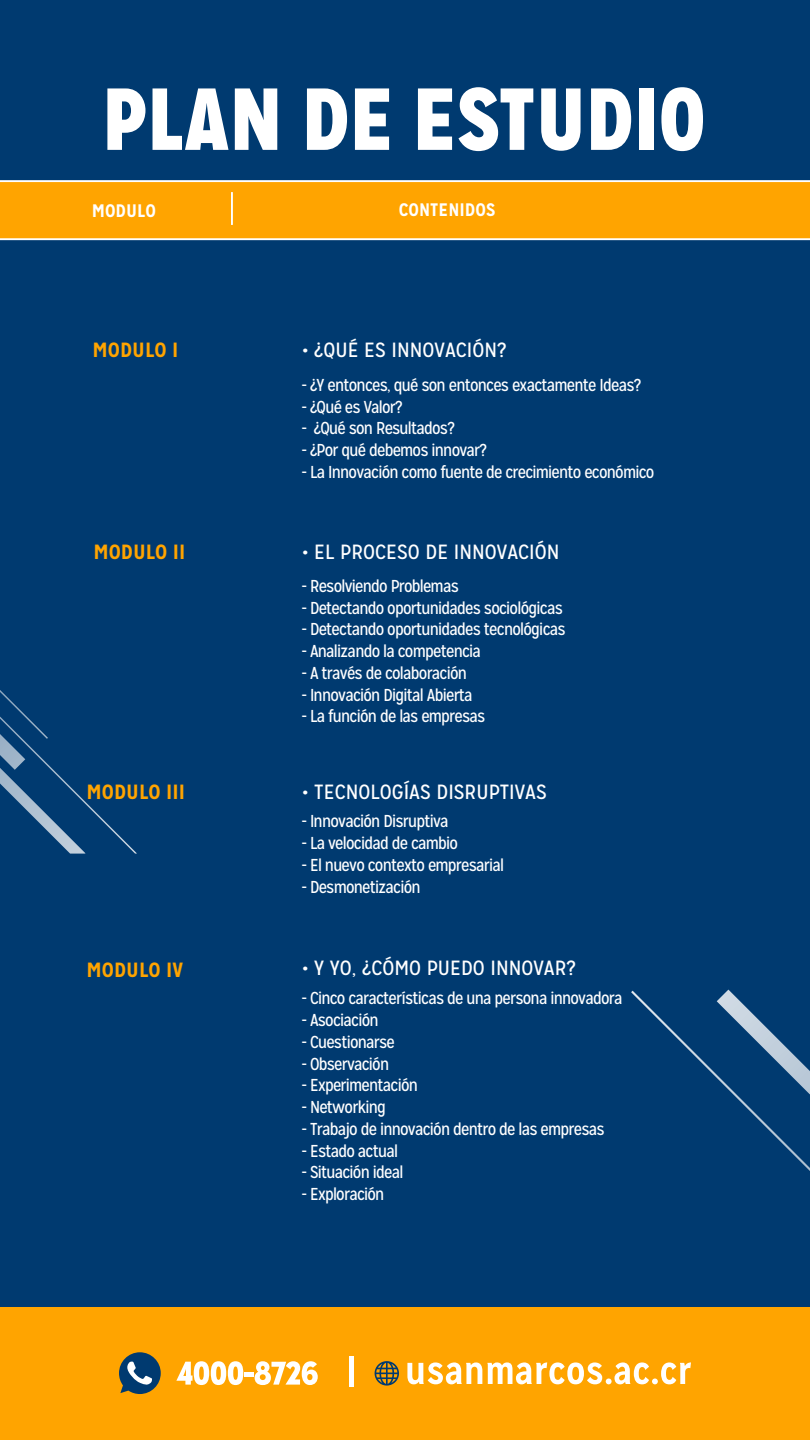
<style>
.page{position:relative;width:810px;height:1440px;background:#003a70}
.page>*{position:absolute;margin:0;border:0;box-sizing:border-box;transform-origin:0 0}
.t1{font:900 87.75px "Mission Gothic";letter-spacing:.02em;color:#fff}
.t2{font:20.55px "Mission Gothic";color:#fff;scale:1.05 1}
.t3{font:700 20.55px "Mission Gothic";color:#ffa400;scale:1.05 1}
.t4{font:700 18.08px "Mission Gothic";color:#fff;scale:1.04 1}
.t5{font:17.25px "Mission Gothic";letter-spacing:-.045em;color:#fff}
</style>
<div class="page">
<div style="left:0;top:181px;width:810px;height:57px;background:#ffa400"></div>
<svg style="left:0;top:690px;width:137px;height:164px"></svg>
<div style="left:0;top:1307px;width:810px;height:133px;background:#ffa400"></div>
<svg style="left:176px;top:1361px;width:67px;height:24px"></svg>
<div style="left:244px;top:1372px;width:10px;height:5px;background:#fff"></div>
<svg style="left:255px;top:1361px;width:63px;height:24px"></svg>
<hr style="left:350px;top:1356px;width:4px;height:30px;background:#fff">
<svg style="left:119px;top:1352px;width:42px;height:42px"></svg>
<svg style="left:375px;top:1361px;width:24px;height:25px"></svg>
<svg style="left:407px;top:1362px;width:284px;height:22px"></svg>
<svg style="left:631px;top:990px;width:179px;height:181px"></svg>
<hr style="left:231px;top:192px;width:2px;height:33px;background:#fff">
<hr style="left:0;top:238px;width:810px;height:2px;background:#fff">
<hr style="left:0;top:180px;width:810px;height:2px;background:#fff">
<h1 class="t1" style="left:103px;top:62px;width:603px">PLAN DE ESTUDIO</h1>
<p class="t4" style="left:92px;top:199px;width:63px">MODULO</p>
<p class="t4" style="left:399px;top:199px;width:94px">CONTENIDOS</p>
<p class="t3" style="left:93px;top:337px;width:83px">MODULO I</p>
<p class="t2" style="left:302px;top:338px;width:196px">• ¿QUÉ ES INNOVACIÓN?</p>
<p class="t5" style="left:302px;top:374px;width:341px">- ¿Y entonces, qué son entonces exactamente Ideas?</p>
<p class="t5" style="left:302px;top:396px;width:102px">- ¿Qué es Valor?</p>
<p class="t5" style="left:302px;top:418px;width:154px">- ¿Qué son Resultados?</p>
<p class="t5" style="left:302px;top:440px;width:186px">- ¿Por qué debemos innovar?</p>
<p class="t5" style="left:302px;top:461px;width:354px">- La Innovación como fuente de crecimiento económico</p>
<p class="t3" style="left:93px;top:539px;width:89px">MODULO II</p>
<p class="t2" style="left:302px;top:539px;width:246px">• EL PROCESO DE INNOVACIÓN</p>
<p class="t5" style="left:302px;top:575px;width:158px">- Resolviendo Problemas</p>
<p class="t5" style="left:302px;top:597px;width:262px">- Detectando oportunidades sociológicas</p>
<p class="t5" style="left:302px;top:619px;width:265px">- Detectando oportunidades tecnológicas</p>
<p class="t5" style="left:302px;top:641px;width:180px">- Analizando la competencia</p>
<p class="t5" style="left:302px;top:662px;width:167px">- A través de colaboración</p>
<p class="t5" style="left:302px;top:684px;width:172px">- Innovación Digital Abierta</p>
<p class="t5" style="left:302px;top:706px;width:185px">- La función de las empresas</p>
<p class="t3" style="left:87px;top:779px;width:95px">MODULO III</p>
<p class="t2" style="left:302px;top:780px;width:234px">• TECNOLOGÍAS DISRUPTIVAS</p>
<p class="t5" style="left:302px;top:811px;width:148px">- Innovación Disruptiva</p>
<p class="t5" style="left:302px;top:833px;width:158px">- La velocidad de cambio</p>
<p class="t5" style="left:302px;top:854px;width:204px">- El nuevo contexto empresarial</p>
<p class="t5" style="left:302px;top:876px;width:120px">- Desmonetización</p>
<p class="t3" style="left:87px;top:957px;width:93px">MODULO IV</p>
<p class="t2" style="left:302px;top:956px;width:262px">• Y YO, ¿CÓMO PUEDO INNOVAR?</p>
<p class="t5" style="left:302px;top:988px;width:322px">- Cinco características de una persona innovadora</p>
<p class="t5" style="left:302px;top:1010px;width:78px">- Asociación</p>
<p class="t5" style="left:302px;top:1031px;width:94px">- Cuestionarse</p>
<p class="t5" style="left:302px;top:1053px;width:89px">- Observación</p>
<p class="t5" style="left:302px;top:1075px;width:118px">- Experimentación</p>
<p class="t5" style="left:302px;top:1097px;width:86px">- Networking</p>
<p class="t5" style="left:302px;top:1118px;width:304px">- Trabajo de innovación dentro de las empresas</p>
<p class="t5" style="left:302px;top:1140px;width:98px">- Estado actual</p>
<p class="t5" style="left:302px;top:1162px;width:103px">- Situación ideal</p>
<p class="t5" style="left:302px;top:1184px;width:84px">- Exploración</p>
</div>
